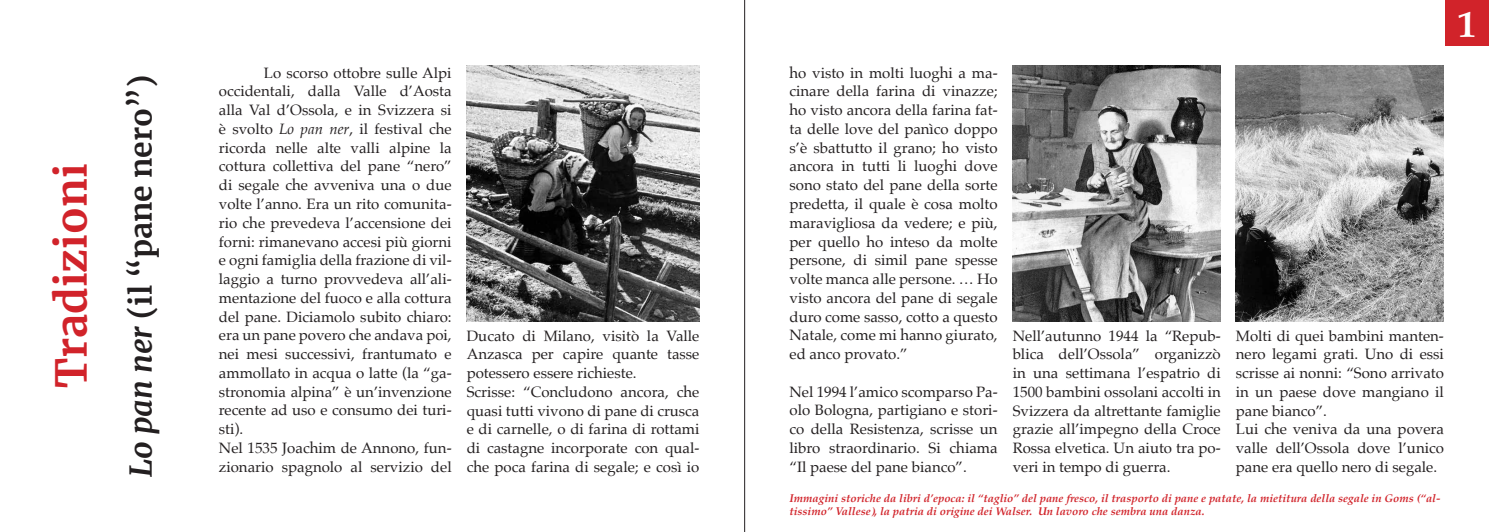
<style>
.page{position:relative;width:1489px;height:532px;background:#fff}
.page>*{position:absolute;margin:0;border:0;box-sizing:border-box;transform-origin:0 0}
.t1{font:700 42.5px "Merriweather";color:#d1232a}
.t2{font:700 37.5px "Palatino";color:#fff}
.t3{font:700 30px "Merriweather";color:#231f20}
.t4{font:15px/18.8px "Palatino";color:#231f20;text-align:justify}
.t5{font:italic 700 11.25px/13.5px "Palatino";color:#d1232a}
.s1{font-style:italic}
</style>
<div class="page">
<div style="left:1445px;top:0;width:43px;height:45px;background:#d1232a"></div>
<img style="left:466px;top:65px;width:233px;height:256px">
<img style="left:1235px;top:65px;width:208px;height:256px">
<img style="left:1012px;top:65px;width:208px;height:256px">
<hr style="left:744px;top:0;width:1px;height:531px;background:#231f20">
<p class="t1" style="left:42px;top:388px;width:226px;rotate:-90deg">Tradizioni</p>
<p class="t3" style="left:120px;top:477px;width:404px;rotate:-90deg"><span class="s1">Lo pan ner</span> (il “pane nero”)</p>
<p class="t4" style="left:219px;top:63px;width:234px;text-indent:45px">Lo scorso ottobre sulle Alpi occidentali, dalla Valle d’Aosta alla Val d’Ossola, e in Svizzera si è svolto <span class="s1">Lo pan ner</span>, il festival che ricorda nelle alte valli alpine la cottura collettiva del pane “nero” di segale che avveniva una o due volte l’anno. Era un rito comunita&shy;rio che prevedeva l’accensione dei forni: rimanevano accesi più giorni e ogni famiglia della frazione di vil&shy;laggio a turno provvedeva all’ali&shy;mentazione del fuoco e alla cottura del pane. Diciamolo subito chiaro: era un pane povero che andava poi, nei mesi successivi, frantumato e ammollato in acqua o latte (la “ga&shy;stronomia alpina” è un’invenzione recente ad uso e consumo dei turi&shy;sti).</p>
<p class="t4" style="left:219px;top:438px;width:234px">Nel 1535 Joachim de Annono, fun&shy;zionario spagnolo al servizio del</p>
<p class="t4" style="left:466px;top:326px;width:234px">Ducato di Milano, visitò la Valle Anzasca per capire quante tasse potessero essere richieste.</p>
<p class="t4" style="left:466px;top:382px;width:234px">Scrisse: “Concludono ancora, che quasi tutti vivono di pane di crusca e di carnelle, o di farina di rottami di castagne incorporate con qual&shy;che poca farina di segale; e così io</p>
<p class="t4" style="left:789px;top:63px;width:210px">ho visto in molti luoghi a ma&shy;cinare della farina di vinazze; ho visto ancora della farina fat&shy;ta delle love del panìco doppo s’è sbattutto il grano; ho visto ancora in tutti li luoghi dove sono stato del pane della sorte predetta, il quale è cosa molto maravigliosa da vedere; e più, per quello ho inteso da molte persone, di simil pane spesse volte manca alle persone. … Ho visto ancora del pane di segale duro come sasso, cotto a questo Natale, come mi hanno giurato, ed anco provato.”</p>
<p class="t4" style="left:789px;top:382px;width:210px">Nel 1994 l’amico scomparso Pa&shy;olo Bologna, partigiano e stori&shy;co della Resistenza, scrisse un libro straordinario. Si chiama “Il paese del pane bianco”.</p>
<p class="t4" style="left:1012px;top:326px;width:210px">Nell’autunno 1944 la “Repub&shy;blica dell’Ossola” organizzò in una settimana l’espatrio di 1500 bambini ossolani accolti in Svizzera da altrettante famiglie grazie all’impegno della Croce Rossa elvetica. Un aiuto tra po&shy;veri in tempo di guerra.</p>
<p class="t4" style="left:1235px;top:326px;width:210px">Molti di quei bambini manten&shy;nero legami grati. Uno di essi scrisse ai nonni: “Sono arrivato in un paese dove mangiano il pane bianco”.</p>
<p class="t4" style="left:1235px;top:419px;width:210px">Lui che veniva da una povera valle dell’Ossola dove l’unico pane era quello nero di segale.</p>
<p class="t5" style="left:789px;top:490px;width:652px">Immagini storiche da libri d’epoca: il “taglio” del pane fresco, il trasporto di pane e patate, la mietitura della segale in Goms (“al&shy;tissimo” Vallese), la patria di origine dei Walser. Un lavoro che sembra una danza.</p>
<p class="t2" style="left:1457px;top:-8px;width:20px">1</p>
</div>
